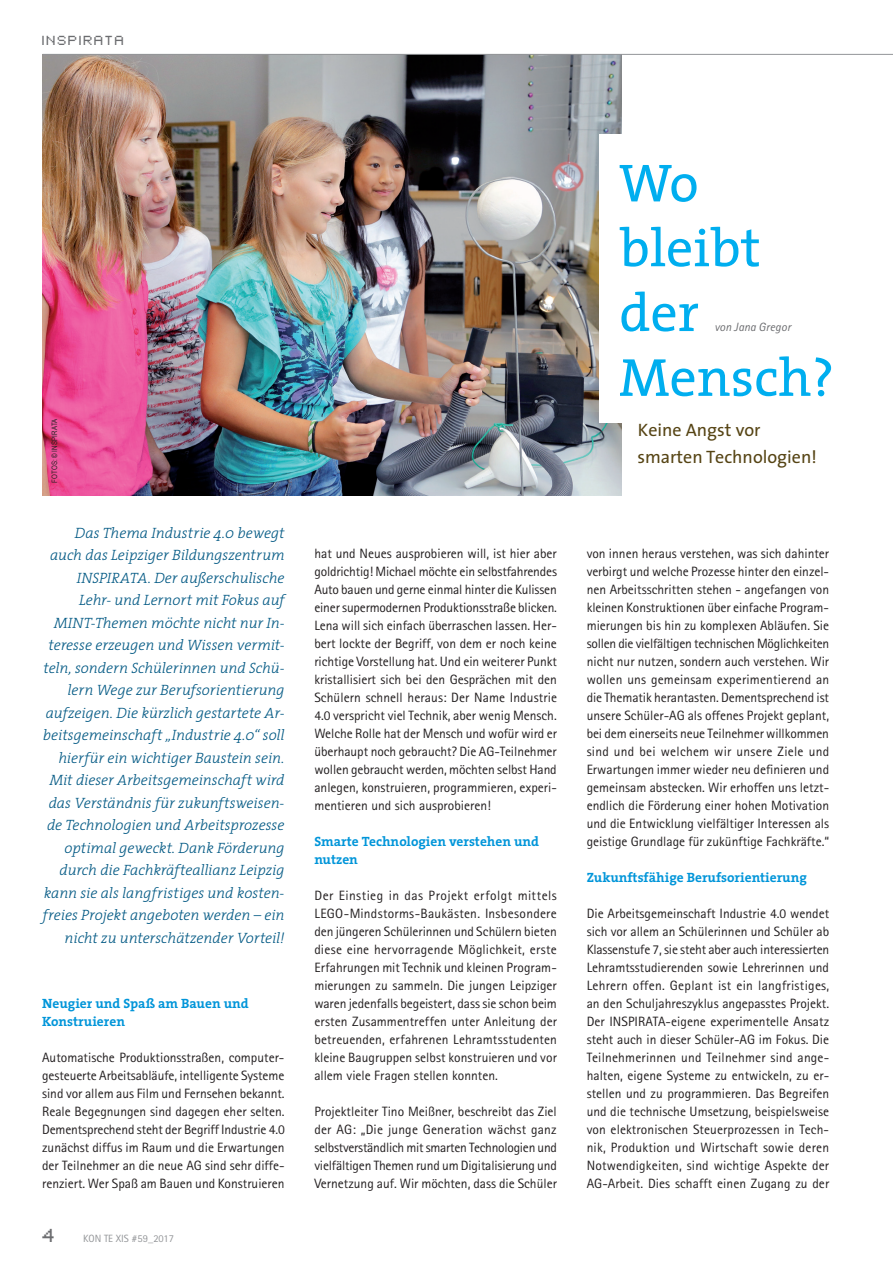
<style>
.page{position:relative;width:893px;height:1263px;background:#fff}
.page>*{position:absolute;margin:0;border:0;box-sizing:border-box;transform-origin:0 0}
.t1{font:54px/64.8px "The Serif";color:#00aeef}
.t2{font:18px/27px "The Sans";color:#564414}
.t3{font:italic 300 15px/22.5px "The Serif";letter-spacing:-.005em;color:#005883;text-align:right}
.t4{font:15px "Pixel FJ8 pt 1 Normal";color:#6c6d70}
.t5{font:13.5px/18px "Rotis Sans Serif";color:#231f20;text-align:justify}
.t6{font:700 13.5px/18px "The Serif";color:#0095d9}
.t7{font:italic 12px "Rotis Sans Serif Std";letter-spacing:.01em;color:#6c6d70}
.t8{font:10.5px "Rotis Sans Serif Std";color:#939598}
.t9{font:10.5px "Pixel FJ8 pt 1 Normal";letter-spacing:.16em;color:#6c6d70}
.t10{font:7.5px "Arial Narrow";letter-spacing:.015em;color:#231f20}
</style>
<div class="page">
<img style="left:43px;top:55px;width:578px;height:440px">
<div style="left:600px;top:134px;width:67px;height:288px;background:#fff"></div>
<hr style="left:43px;top:54px;width:850px;height:1px;background:#939598">
<p class="t9" style="left:43px;top:32px;width:83px">INSPIRATA</p>
<p class="t10" style="left:49px;top:483px;width:66px;rotate:-90deg">FOTOS: © INSPIRATA</p>
<p class="t3" style="left:43px;top:521px;width:243px">Das Thema Industrie 4.0 bewegt auch das Leipziger Bildungszentrum INSPIRATA. Der außerschulische Lehr- und Lernort mit Fokus auf MINT-Themen möchte nicht nur In&shy;teresse erzeugen und Wissen vermit&shy;teln, sondern Schülerinnen und Schü&shy;lern Wege zur Berufsorientierung aufzeigen. Die kürzlich gestartete Ar&shy;beitsgemeinschaft „Industrie 4.0“ soll hierfür ein wichtiger Baustein sein.<br>Mit dieser Arbeitsgemeinschaft wird das Verständnis für zukunftsweisen&shy;de Technologien und Arbeitsprozesse optimal geweckt. Dank Förderung durch die Fachkräfteallianz Leipzig kann sie als langfristiges und kosten&shy;freies Projekt angeboten werden – ein nicht zu unterschätzender Vorteil!</p>
<p class="t6" style="left:42px;top:994px;width:208px">Neugier und Spaß am Bauen und<br>Konstruieren</p>
<p class="t5" style="left:42px;top:1048px;width:244px">Automatische Produktionsstraßen, computer&shy;gesteuerte Arbeitsabläufe, intelligente Systeme sind vor allem aus Film und Fernsehen bekannt.<br>Reale Begegnungen sind dagegen eher selten.<br>Dementsprechend steht der Begriff Industrie 4.0 zunächst diffus im Raum und die Erwartungen der Teilnehmer an die neue AG sind sehr diffe&shy;renziert. Wer Spaß am Bauen und Konstruieren</p>
<p class="t4" style="left:43px;top:1223px;width:15px">4</p>
<p class="t8" style="left:83px;top:1232px;width:92px">KON TE XIS #59_2017</p>
<p class="t5" style="left:314px;top:544px;width:244px">hat und Neues ausprobieren will, ist hier aber goldrichtig! Michael möchte ein selbstfahrendes Auto bauen und gerne einmal hinter die Kulissen einer supermodernen Produktionsstraße blicken.<br>Lena will sich einfach überraschen lassen. Her&shy;bert lockte der Begriff, von dem er noch keine richtige Vorstellung hat. Und ein weiterer Punkt kristallisiert sich bei den Gesprächen mit den Schülern schnell heraus: Der Name Industrie 4.0 verspricht viel Technik, aber wenig Mensch.<br>Welche Rolle hat der Mensch und wofür wird er überhaupt noch gebraucht? Die AG-Teilnehmer wollen gebraucht werden, möchten selbst Hand anlegen, konstruieren, programmieren, experi&shy;mentieren und sich ausprobieren!</p>
<p class="t6" style="left:314px;top:832px;width:226px">Smarte Technologien verstehen und nutzen</p>
<p class="t5" style="left:314px;top:886px;width:244px">Der Einstieg in das Projekt erfolgt mittels LEGO-Mindstorms-Baukästen. Insbesondere den jüngeren Schülerinnen und Schülern bieten diese eine hervorragende Möglichkeit, erste Erfahrungen mit Technik und kleinen Program&shy;mierungen zu sammeln. Die jungen Leipziger waren jedenfalls begeistert, dass sie schon beim ersten Zusammentreffen unter Anleitung der betreuenden, erfahrenen Lehramtsstudenten kleine Baugruppen selbst konstruieren und vor allem viele Fragen stellen konnten.</p>
<p class="t5" style="left:314px;top:1102px;width:244px">Projektleiter Tino Meißner, beschreibt das Ziel der AG: „Die junge Generation wächst ganz selbstverständlich mit smarten Technologien und vielfältigen Themen rund um Digitalisierung und Vernetzung auf. Wir möchten, dass die Schüler</p>
<h1 class="t1" style="left:619px;top:149px;width:217px">Wo bleibt der<br>Mensch?</h1>
<p class="t7" style="left:714px;top:320px;width:78px">von Jana Gregor</p>
<h2 class="t2" style="left:637px;top:416px;width:181px">Keine Angst vor smarten Technologien!</h2>
<p class="t5" style="left:587px;top:544px;width:244px">von innen heraus verstehen, was sich dahinter verbirgt und welche Prozesse hinter den einzel&shy;nen Arbeitsschritten stehen - angefangen von kleinen Konstruktionen über einfache Program&shy;mierungen bis hin zu komplexen Abläufen. Sie sollen die vielfältigen technischen Möglichkeiten nicht nur nutzen, sondern auch verstehen. Wir wollen uns gemeinsam experimentierend an die Thematik herantasten. Dementsprechend ist unsere Schüler-AG als offenes Projekt geplant, bei dem einerseits neue Teilnehmer willkommen sind und bei welchem wir unsere Ziele und Erwartungen immer wieder neu definieren und gemeinsam abstecken. Wir erhoffen uns letzt&shy;endlich die Förderung einer hohen Motivation und die Entwicklung vielfältiger Interessen als geistige Grundlage für zukünftige Fachkräfte.“</p>
<p class="t6" style="left:587px;top:868px;width:222px">Zukunftsfähige Berufsorientierung</p>
<p class="t5" style="left:587px;top:904px;width:244px">Die Arbeitsgemeinschaft Industrie 4.0 wendet sich vor allem an Schülerinnen und Schüler ab Klassenstufe 7, sie steht aber auch interessierten Lehramtsstudierenden sowie Lehrerinnen und Lehrern offen. Geplant ist ein langfristiges, an den Schuljahreszyklus angepasstes Projekt.<br>Der INSPIRATA-eigene experimentelle Ansatz steht auch in dieser Schüler-AG im Fokus. Die Teilnehmerinnen und Teilnehmer sind ange&shy;halten, eigene Systeme zu entwickeln, zu er&shy;stellen und zu programmieren. Das Begreifen und die technische Umsetzung, beispielsweise von elektronischen Steuerprozessen in Tech&shy;nik, Produktion und Wirtschaft sowie deren Notwendigkeiten, sind wichtige Aspekte der AG-Arbeit. Dies schafft einen Zugang zu der</p>
</div>
